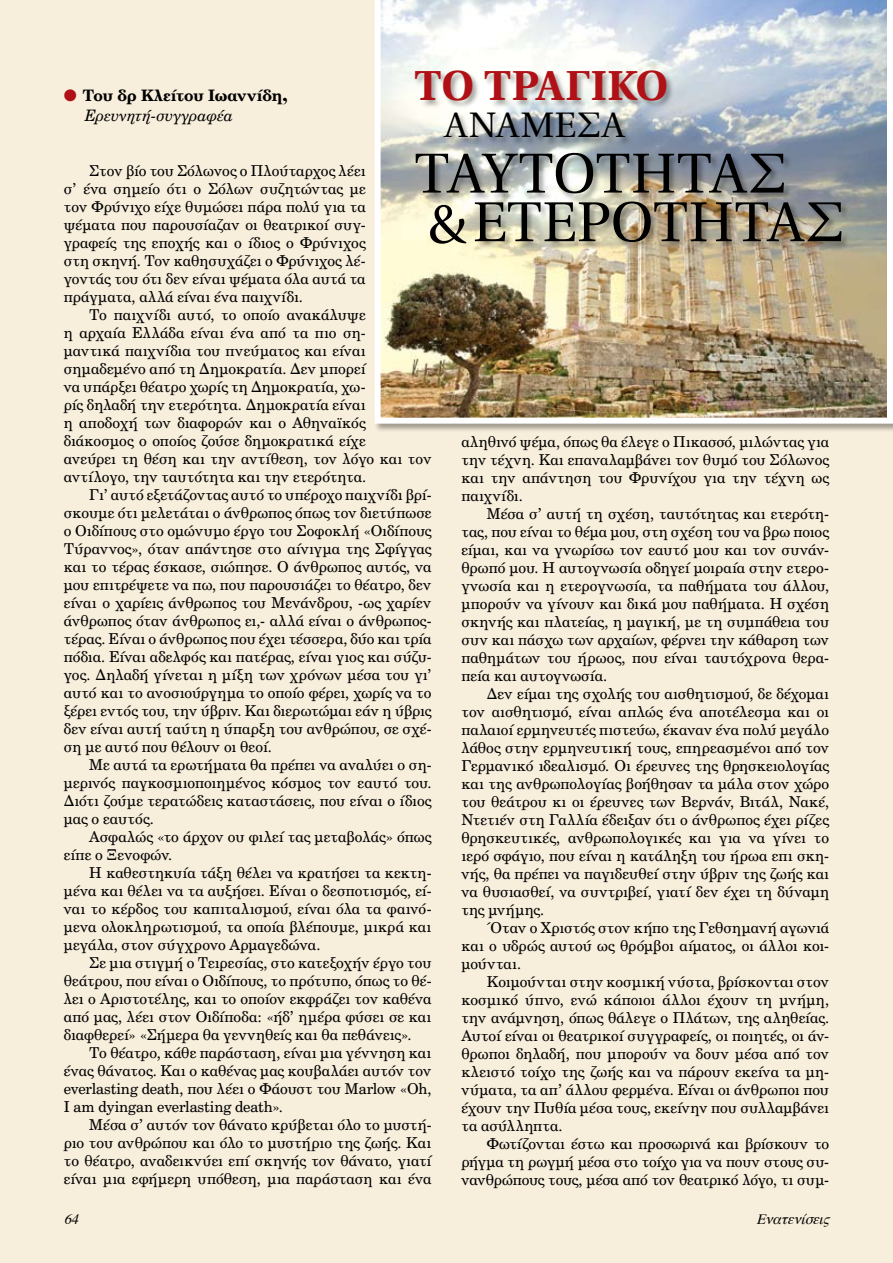
<style>
.page{position:relative;width:893px;height:1263px;background:#f7eedc}
.page>*{position:absolute;margin:0;border:0;box-sizing:border-box;transform-origin:0 0}
.t1{font:300 56.1px/48.6px "Sof Ser";letter-spacing:.005em;color:#000}
.t2{font:300 42.15px "Sof Ser";letter-spacing:.01em;color:#b01116}
.t3{font:300 35.55px "Sof Ser";letter-spacing:.03em;color:#000}
.t4{font:15.75px "UB Century Bold";color:#000}
.t5{font:15.75px "UB Century Italic";letter-spacing:.01em;color:#000}
.t6{font:15px/18px "UB Century";letter-spacing:-.005em;color:#000;text-align:justify}
.t7{font:italic 14.25px "Times";color:#000}
.s1{color:#b01116}
.s2{font-family:"Times New Roman";font-weight:700;font-size:21px}
</style>
<div class="page">
<div style="left:374px;top:0;width:519px;height:434px;background:#000;opacity:.35"></div>
<img style="left:375px;top:0;width:518px;height:424px">
<div style="left:414px;top:69px;width:437px;height:183px;background:#000;opacity:.35"></div>
<h2 class="t2" style="left:414px;top:62px;width:255px">ΤΟ ΤΡΑΓΙΚΟ</h2>
<h3 class="t3" style="left:445px;top:106px;width:182px">ΑΝΑΜΕΣΑ</h3>
<h1 class="t1" style="left:414px;top:150px;width:431px">ΤΑΥΤΟΤΗΤΑΣ<br>&amp; ETΕΡΟΤΗΤΑΣ</h1>
<p class="t4" style="left:64px;top:85px;width:225px"><span class="s1">●</span> Του δρ Κλείτου Ιωαννίδη<span class="s2">,</span></p>
<p class="t5" style="left:85px;top:105px;width:150px">Ερευνητή-συγγραφέα</p>
<p class="t6" style="left:64px;top:162px;width:303px;text-indent:26px">Στον βίο του Σόλωνος ο Πλούταρχος λέει σ’ ένα σημείο ότι ο Σόλων συζητώντας με τον Φρύνιχο είχε θυμώσει πάρα πολύ για τα ψέματα που παρουσίαζαν οι θεατρικοί συγ&shy;γραφείς της εποχής και ο ίδιος ο Φρύνιχος στη σκηνή. Τον καθησυχάζει ο Φρύνιχος λέ&shy;γοντάς του ότι δεν είναι ψέματα όλα αυτά τα πράγματα, αλλά είναι ένα παιχνίδι.</p>
<p class="t6" style="left:64px;top:306px;width:369px;text-align:left;text-indent:26px">Το παιχνίδι αυτό, το οποίο ανακάλυψε<br>η αρχαία Ελλάδα είναι ένα από τα πιο ση-<br>μαντικά παιχνίδια του πνεύματος και είναι σημαδεμένο από τη Δημοκρατία. Δεν μπορεί<br>να υπάρξει θέατρο χωρίς τη Δημοκρατία, χω-<br>ρίς δηλαδή την ετερότητα. Δημοκρατία είναι<br>η αποδοχή των διαφορών και ο Αθηναϊκός διάκοσμος ο οποίος ζούσε δημοκρατικά είχε<br>ανεύρει τη θέση και την αντίθεση, τον λόγο και τον αντίλογο, την ταυτότητα και την ετερότητα.</p>
<p class="t6" style="left:64px;top:486px;width:369px;text-indent:26px">Γι’ αυτό εξετάζοντας αυτό το υπέροχο παιχνίδι βρί&shy;σκουμε ότι μελετάται ο άνθρωπος όπως τον διετύπωσε ο Οιδίπους στο ομώνυμο έργο του Σοφοκλή «Οιδίπους Τύραννος», όταν απάντησε στο αίνιγμα της Σφίγγας και το τέρας έσκασε, σιώπησε. Ο άνθρωπος αυτός, να μου επιτρέψετε να πω, που παρουσιάζει το θέατρο, δεν είναι ο χαρίεις άνθρωπος του Μενάνδρου, -ως χαρίεν άνθρωπος όταν άνθρωπος ει,- αλλά είναι ο άνθρωπος&shy;τέρας. Είναι ο άνθρωπος που έχει τέσσερα, δύο και τρία πόδια. Είναι αδελφός και πατέρας, είναι γιος και σύζυ&shy;γος. Δηλαδή γίνεται η μίξη των χρόνων μέσα του γι’ αυτό και το ανοσιούργημα το οποίο φέρει, χωρίς να το ξέρει εντός του, την ύβριν. Και διερωτώμαι εάν η ύβρις δεν είναι αυτή ταύτη η ύπαρξη του ανθρώπου, σε σχέ&shy;ση με αυτό που θέλουν οι θεοί.</p>
<p class="t6" style="left:64px;top:756px;width:369px;text-indent:26px">Με αυτά τα ερωτήματα θα πρέπει να αναλύει ο ση&shy;μερινός παγκοσμιοποιημένος κόσμος τον εαυτό του.<br>Διότι ζούμε τερατώδεις καταστάσεις, που είναι ο ίδιος μας ο εαυτός.</p>
<p class="t6" style="left:64px;top:828px;width:369px;text-indent:26px">Ασφαλώς «το άρχον ου φιλεί τας μεταβολάς» όπως είπε ο Ξενοφών.</p>
<p class="t6" style="left:64px;top:864px;width:369px;text-indent:26px">Η καθεστηκυία τάξη θέλει να κρατήσει τα κεκτη&shy;μένα και θέλει να τα αυξήσει. Είναι ο δεσποτισμός, εί&shy;ναι το κέρδος του καπιταλισμού, είναι όλα τα φαινό&shy;μενα ολοκληρωτισμού, τα οποία βλέπουμε, μικρά και μεγάλα, στον σύγχρονο Αρμαγεδώνα.</p>
<p class="t6" style="left:64px;top:954px;width:369px;text-indent:26px">Σε μια στιγμή ο Τειρεσίας, στο κατεξοχήν έργο του θεάτρου, που είναι ο Οιδίπους, το πρότυπο, όπως το θέ&shy;λει ο Αριστοτέλης, και το οποίον εκφράζει τον καθένα από μας, λέει στον Οιδίποδα: «ήδ’ ημέρα φύσει σε και διαφθερεί» «Σήμερα θα γεννηθείς και θα πεθάνεις».</p>
<p class="t6" style="left:64px;top:1044px;width:369px;text-indent:26px">Το θέατρο, κάθε παράσταση, είναι μια γέννηση και ένας θάνατος. Και ο καθένας μας κουβαλάει αυτόν τον everlasting death, που λέει ο Φάουστ του Marlow «Oh, I am dyingan everlasting death».</p>
<p class="t6" style="left:64px;top:1116px;width:369px;text-indent:26px">Μέσα σ’ αυτόν τον θάνατο κρύβεται όλο το μυστή&shy;ριο του ανθρώπου και όλο το μυστήριο της ζωής. Και το θέατρο, αναδεικνύει επί σκηνής τον θάνατο, γιατί είναι μια εφήμερη υπόθεση, μια παράσταση και ένα</p>
<p class="t6" style="left:461px;top:433px;width:369px">αληθινό ψέμα, όπως θα έλεγε ο Πικασσό, μιλώντας για την τέχνη. Και επαναλαμβάνει τον θυμό του Σόλωνος και την απάντηση του Φρυνίχου για την τέχνη ως παιχνίδι.</p>
<p class="t6" style="left:461px;top:505px;width:369px;text-indent:26px">Μέσα σ’ αυτή τη σχέση, ταυτότητας και ετερότη&shy;τας, που είναι το θέμα μου, στη σχέση του να βρω ποιος είμαι, και να γνωρίσω τον εαυτό μου και τον συνάν&shy;θρωπό μου. Η αυτογνωσία οδηγεί μοιραία στην ετερο&shy;γνωσία και η ετερογνωσία, τα παθήματα του άλλου, μπορούν να γίνουν και δικά μου παθήματα. Η σχέση σκηνής και πλατείας, η μαγική, με τη συμπάθεια του συν και πάσχω των αρχαίων, φέρνει την κάθαρση των παθημάτων του ήρωος, που είναι ταυτόχρονα θερα&shy;πεία και αυτογνωσία.</p>
<p class="t6" style="left:461px;top:685px;width:369px;text-indent:26px">Δεν είμαι της σχολής του αισθητισμού, δε δέχομαι τον αισθητισμό, είναι απλώς ένα αποτέλεσμα και οι παλαιοί ερμηνευτές πιστεύω, έκαναν ένα πολύ μεγάλο λάθος στην ερμηνευτική τους, επηρεασμένοι από τον Γερμανικό ιδεαλισμό. Οι έρευνες της θρησκειολογίας και της ανθρωπολογίας βοήθησαν τα μάλα στον χώρο του θεάτρου κι οι έρευνες των Βερνάν, Βιτάλ, Νακέ, Ντετιέν στη Γαλλία έδειξαν ότι ο άνθρωπος έχει ρίζες θρησκευτικές, ανθρωπολογικές και για να γίνει το ιερό σφάγιο, που είναι η κατάληξη του ήρωα επι σκη&shy;νής, θα πρέπει να παγιδευθεί στην ύβριν της ζωής και να θυσιασθεί, να συντριβεί, γιατί δεν έχει τη δύναμη της μνήμης.</p>
<p class="t6" style="left:461px;top:919px;width:369px;text-indent:26px">Όταν ο Χριστός στον κήπο της Γεθσημανή αγωνιά και ο υδρώς αυτού ως θρόμβοι αίματος, οι άλλοι κοι&shy;μούνται.</p>
<p class="t6" style="left:461px;top:973px;width:369px;text-indent:26px">Κοιμούνται στην κοσμική νύστα, βρίσκονται στον κοσμικό ύπνο, ενώ κάποιοι άλλοι έχουν τη μνήμη, την ανάμνηση, όπως θάλεγε ο Πλάτων, της αληθείας.<br>Αυτοί είναι οι θεατρικοί συγγραφείς, οι ποιητές, οι άν&shy;θρωποι δηλαδή, που μπορούν να δουν μέσα από τον κλειστό τοίχο της ζωής και να πάρουν εκείνα τα μη&shy;νύματα, τα απ’ άλλου φερμένα. Είναι οι άνθρωποι που έχουν την Πυθία μέσα τους, εκείνην που συλλαμβάνει τα ασύλληπτα.</p>
<p class="t6" style="left:461px;top:1135px;width:369px;text-indent:26px">Φωτίζονται έστω και προσωρινά και βρίσκουν το ρήγμα τη ρωγμή μέσα στο τοίχο για να πουν στους συ&shy;νανθρώπους τους, μέσα από τον θεατρικό λόγο, τι συμ-</p>
<p class="t7" style="left:64px;top:1205px;width:22px">64</p>
<p class="t7" style="left:756px;top:1205px;width:81px">Eνατενίσεις</p>
</div>
